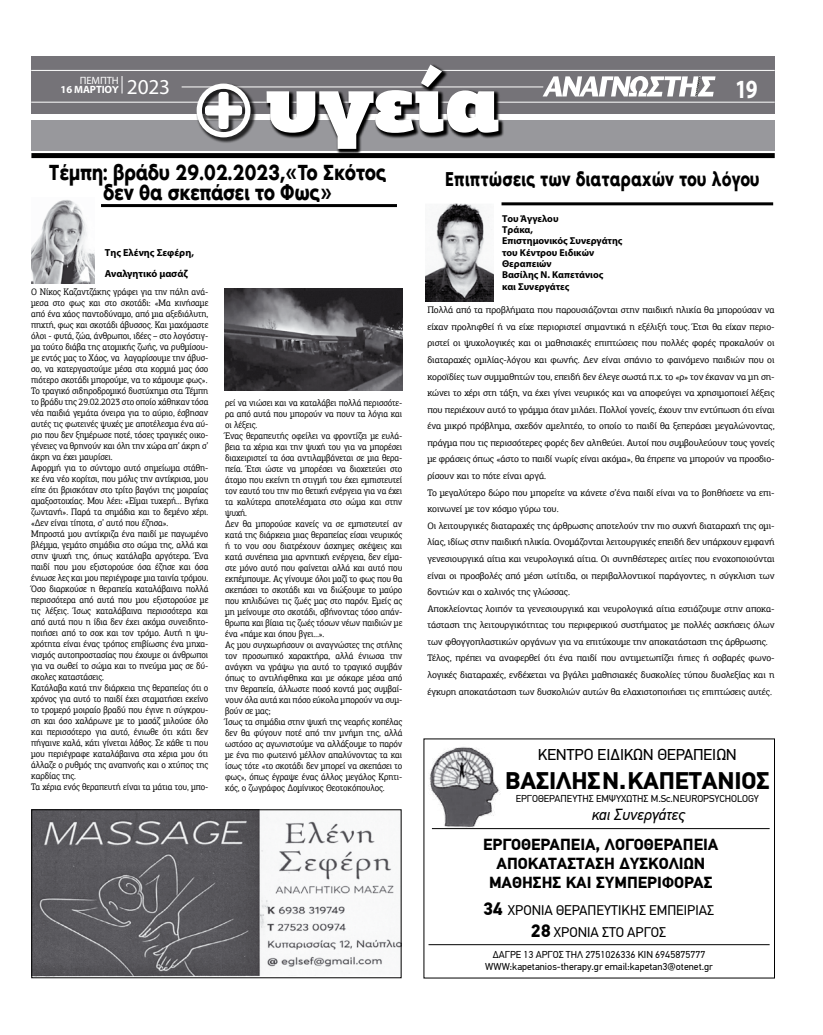
<style>
.page{position:relative;width:823px;height:1035px;background:#fff}
.page>*{position:absolute;margin:0;border:0;box-sizing:border-box;transform-origin:0 0}
.t1{font:900 81.3px "PF Agora Slab Pro";letter-spacing:-.02em;color:#fff}
.t2{font:700 26.3px "Myriad Pro";color:#fff;scale:.81 1}
.t3{font:700 24px "PF Din Text Pro";letter-spacing:-.005em;color:#000}
.t4{font:600 22.6px/20px "Noir Pro";letter-spacing:-.02em;color:#000;text-align:center;scale:.83 1}
.t5{font:600 20.7px "Noir Pro";letter-spacing:-.01em;color:#000;scale:.79 1}
.t6{font:700 16px/19.2px "PF Din Text Pro";color:#000;text-align:center}
.t7{font:16px "PF Din Display Pro";color:#000}
.t8{font:italic 16px "PF Din Text Pro";color:#000}
.t9{font:14px/21.6px "PF Din Text Pro";color:#000;text-align:center}
.t10{font:700 10.6px/9.4px "Myriad Pro";letter-spacing:-.01em;color:#fff}
.t11{font:700 10.2px/20.4px "Myriad Pro";color:#000}
.t12{font:10px/12px "PF Din Text Pro";color:#000;text-align:center}
.t13{font:700 10px/11.4px "Myriad Pro";color:#000}
.t14{font:9.5px/11px "PF Agora Slab Pro";letter-spacing:-.01em;color:#000;scale:.92 1}
.t15{font:9.5px/16.6px "PF Agora Slab Pro";letter-spacing:-.01em;color:#000}
.s1{font-weight:400}
.s2{font-weight:400;font-size:21.3px}
.s3{font-weight:700;font-size:18px}
</style>
<div class="page">
<div style="left:31px;top:120px;width:743px;height:31px;background:#98989c"></div>
<div style="left:31px;top:153px;width:743px;height:5px;background:#000"></div>
<div style="left:31px;top:57px;width:743px;height:57px;background:#757378"></div>
<hr style="left:31px;top:70px;width:743px;height:1px;background:#fff">
<hr style="left:31px;top:102px;width:743px;height:1px;background:#fff">
<svg style="left:542px;top:76px;width:173px;height:20px"></svg>
<hr style="left:181px;top:86px;width:362px;height:1px;background:#fff">
<svg style="left:121px;top:76px;width:1px;height:17px"></svg>
<svg style="left:266px;top:64px;width:238px;height:90px"></svg>
<div style="left:195px;top:83px;width:61px;height:60px;background:#000;opacity:.75"></div>
<svg style="left:196px;top:84px;width:54px;height:53px"></svg>
<img style="left:429px;top:747px;width:72px;height:80px">
<hr style="left:431px;top:828px;width:338px;height:1px;background:#000">
<hr style="left:428px;top:944px;width:341px;height:1px;background:#000">
<img style="left:425px;top:203px;width:68px;height:98px">
<hr style="left:101px;top:204px;width:296px;height:3px;background:#000">
<hr style="left:501px;top:202px;width:271px;height:3px;background:#000">
<img style="left:33px;top:811px;width:366px;height:165px">
<div style="left:31px;top:809px;width:370px;height:169px;border:1px solid #000"></div>
<img style="left:31px;top:200px;width:63px;height:83px">
<img style="left:225px;top:288px;width:177px;height:102px">
<h1 class="t1" style="left:264px;top:48px;width:238px">υγεία</h1>
<p class="t10" style="left:61px;top:75px;width:111px;text-indent:19px"><span class="s1">ΠΕΜΠΤΗ<br></span>16 ΜΑΡΤΙΟΥ <span class="s2">2023</span></p>
<h2 class="t2" style="left:734px;top:72px;width:29px">19</h2>
<h3 class="t4" style="left:49px;top:161px;width:408px">Τέμπη: βράδυ 29.02.2023,«Το Σκότος δεν θα σκεπάσει το Φως»</h3>
<p class="t11" style="left:105px;top:242px;width:91px">Της Ελένης Σεφέρη,<br>Αναλγητικό μασάζ</p>
<p class="t14" style="left:31px;top:286px;width:194px">Ο Νίκος Καζαντζάκης γράφει για την πάλη ανά&shy;μεσα στο φως και στο σκοτάδι: «Μα κινήσαμε από ένα χάος παντοδύναμο, από μια αξεδιάλυτη, πηχτή, φως και σκοτάδι άβυσσος. Και μαχόμαστε όλοι - φυτά, ζώα, άνθρωποι, ιδέες – στο λογόστιγ&shy;μα τούτο διάβα της ατομικής ζωής, να ρυθμίσου&shy;με εντός μας το Χάος, να λαγαρίσουμε την άβυσ&shy;σο, να κατεργαστούμε μέσα στα κορμιά μας όσο πιότερο σκοτάδι μπορούμε, να το κάμουμε φως».<br>Το τραγικό σιδηροδρομικό δυστύχημα στα Τέμπη το βράδυ της 29.02.2023 στο οποίο χάθηκαν τόσα νέα παιδιά γεμάτα όνειρα για το αύριο, έσβησαν αυτές τις φωτεινές ψυχές με αποτέλεσμα ένα αύ&shy;ριο που δεν ξημέρωσε ποτέ, τόσες τραγικές οικο&shy;γένειες να θρηνούν και όλη την χώρα απ’ άκρη σ’ άκρη να έχει μαυρίσει.<br>Αφορμή για το σύντομο αυτό σημείωμα στάθη&shy;κε ένα νέο κορίτσι, που μόλις την αντίκρισα, μου είπε ότι βρισκόταν στο τρίτο βαγόνι της μοιραίας αμαξοστοιχίας. Μου λέει: «Είμαι τυχερή… Βγήκα ζωντανή». Παρά τα σημάδια και το δεμένο χέρι. «Δεν είναι τίποτα, σ’ αυτό που έζησα».<br>Μπροστά μου αντίκριζα ένα παιδί με παγωμένο βλέμμα, γεμάτο σημάδια στο σώμα της, αλλά και στην ψυχή της, όπως κατάλαβα αργότερα. Ένα παιδί που μου εξιστορούσε όσα έζησε και όσα ένιωσε λες και μου περιέγραφε μια ταινία τρόμου.<br>Όσο διαρκούσε η θεραπεία καταλάβαινα πολλά περισσότερα από αυτά που μου εξιστορούσε με τις λέξεις. Ίσως καταλάβαινα περισσότερα και από αυτά που η ίδια δεν έχει ακόμα συνειδητο&shy;ποιήσει από το σοκ και τον τρόμο. Αυτή η ψυ&shy;χρότητα είναι ένας τρόπος επιβίωσης ένα μηχα&shy;νισμός αυτοπροστασίας που έχουμε οι άνθρωποι για να σωθεί το σώμα και το πνεύμα μας σε δύ&shy;σκολες καταστάσεις.<br>Κατάλαβα κατά την διάρκεια της θεραπείας ότι ο χρόνος για αυτό το παιδί έχει σταματήσει εκείνο το τρομερό μοιραίο βραδύ που έγινε η σύγκρου&shy;ση και όσο χαλάρωνε με το μασάζ μιλούσε όλο και περισσότερο για αυτό, ένιωθε ότι κάτι δεν πήγαινε καλά, κάτι γίνεται λάθος. Σε κάθε τι που μου περιέγραφε καταλάβαινα στα χέρια μου ότι άλλαζε ο ρυθμός της αναπνοής και ο χτύπος της καρδίας της.<br>Τα χέρια ενός θεραπευτή είναι τα μάτια του, μπο-</p>
<p class="t14" style="left:225px;top:397px;width:194px">ρεί να νιώσει και να καταλάβει πολλά περισσότε&shy;ρα από αυτά που μπορούν να πουν τα λόγια και οι λέξεις.<br>Ένας θεραπευτής οφείλει να φροντίζει με ευλά&shy;βεια τα χέρια και την ψυχή του για να μπορέσει διαχειριστεί τα όσα αντιλαμβάνεται σε μια θερα&shy;πεία. Έτσι ώστε να μπορέσει να διοχετεύει στο άτομο που εκείνη τη στιγμή του έχει εμπιστευτεί τον εαυτό του την πιο θετική ενέργεια για να έχει τα καλύτερα αποτελέσματα στο σώμα και στην ψυχή.<br>Δεν θα μπορούσε κανείς να σε εμπιστευτεί αν κατά της διάρκεια μιας θεραπείας είσαι νευρικός ή το νου σου διατρέχουν άσχημες σκέψεις και κατά συνέπεια μια αρνητική ενέργεια, δεν είμα&shy;στε μόνο αυτό που φαίνεται αλλά και αυτό που εκπέμπουμε. Ας γίνουμε όλοι μαζί το φως που θα σκεπάσει το σκοτάδι και να διώξουμε το μαύρο που κηλιδώνει τις ζωές μας στο παρόν. Εμείς ας μη μείνουμε στο σκοτάδι, σβήνοντας τόσο απάν&shy;θρωπα και βίαια τις ζωές τόσων νέων παιδιών με ένα «πάμε και όπου βγει…».<br>Ας μου συγχωρήσουν οι αναγνώστες της στήλης τον προσωπικό χαρακτήρα, αλλά ένιωσα την ανάγκη να γράψω για αυτό το τραγικό συμβάν όπως το αντιλήφθηκα και με σόκαρε μέσα από την θεραπεία, άλλωστε ποσό κοντά μας συμβαί&shy;νουν όλα αυτά και πόσο εύκολα μπορούν να συμ&shy;βούν σε μας;<br>Ίσως τα σημάδια στην ψυχή της νεαρής κοπέλας δεν θα φύγουν ποτέ από την μνήμη της, αλλά ωστόσο ας αγωνιστούμε να αλλάξουμε το παρόν με ένα πιο φωτεινό μέλλον απαλύνοντας τα και ίσως τότε «το σκοτάδι δεν μπορεί να σκεπάσει το φως», όπως έγραψε ένας άλλος μεγάλος Κρητι&shy;κός, ο ζωγράφος Δομίνικος Θεοτοκόπουλος.</p>
<h3 class="t5" style="left:445px;top:163px;width:399px">Επιπτώσεις των διαταραχών του λόγου</h3>
<p class="t13" style="left:501px;top:212px;width:122px">Του Άγγελου<br>Τράκα,<br>Επιστημονικός Συνεργάτης του Κέντρου Ειδικών<br>Θεραπειών<br>Βασίλης Ν. Καπετάνιος<br>και Συνεργάτες</p>
<p class="t15" style="left:427px;top:302px;width:348px">Πολλά από τα προβλήματα που παρουσιάζονται στην παιδική ηλικία θα μπορούσαν να είχαν προληφθεί ή να είχε περιοριστεί σημαντικά η εξέλιξή τους. Έτσι θα είχαν περιο&shy;ριστεί οι ψυχολογικές και οι μαθησιακές επιπτώσεις που πολλές φορές προκαλούν οι διαταραχές ομιλίας-λόγου και φωνής. Δεν είναι σπάνιο το φαινόμενο παιδιών που οι κοροϊδίες των συμμαθητών του, επειδή δεν έλεγε σωστά π.χ. το «ρ» τον έκαναν να μη ση&shy;κώνει το χέρι στη τάξη, να έχει γίνει νευρικός και να αποφεύγει να χρησιμοποιεί λέξεις που περιέχουν αυτό το γράμμα όταν μιλάει. Πολλοί γονείς, έχουν την εντύπωση ότι είναι ένα μικρό πρόβλημα, σχεδόν αμελητέο, το οποίο το παιδί θα ξεπεράσει μεγαλώνοντας, πράγμα που τις περισσότερες φορές δεν αληθεύει. Αυτοί που συμβουλεύουν τους γονείς με φράσεις όπως «άστο το παιδί νωρίς είναι ακόμα», θα έπρεπε να μπορούν να προσδιο&shy;ρίσουν και το πότε είναι αργά.<br>Το μεγαλύτερο δώρο που μπορείτε να κάνετε σ’ένα παιδί είναι να το βοηθήσετε να επι&shy;κοινωνεί με τον κόσμο γύρω του.<br>Οι λειτουργικές διαταραχές της άρθρωσης αποτελούν την πιο συχνή διαταραχή της ομι&shy;λίας, ιδίως στην παιδική ηλικία. Ονομάζονται λειτουργικές επειδή δεν υπάρχουν εμφανή γενεσιουργικά αίτια και νευρολογικά αίτια. Οι συνηθέστερες αιτίες που ενοχοποιούνται είναι οι προσβολές από μέση ωτίτιδα, οι περιβαλλοντικοί παράγοντες, η σύγκλιση των δοντιών και ο χαλινός της γλώσσας.<br>Αποκλείοντας λοιπόν τα γενεσιουργικά και νευρολογικά αίτια εστιάζουμε στην αποκα&shy;τάσταση της λειτουργικότητας του περιφερικού συστήματος με πολλές ασκήσεις όλων των φθογγοπλαστικών οργάνων για να επιτύχουμε την αποκατάσταση της άρθρωσης.<br>Τέλος, πρέπει να αναφερθεί ότι ένα παιδί που αντιμετωπίζει ήπιες ή σοβαρές φωνο&shy;λογικές διαταραχές, ενδέχεται να βγάλει μαθησιακές δυσκολίες τύπου δυσλεξίας και η έγκυρη αποκατάσταση των δυσκολιών αυτών θα ελαχιστοποιήσει τις επιπτώσεις αυτές.</p>
<h3 class="t7" style="left:538px;top:745px;width:200px">ΚΕΝΤΡΟ ΕΙΔΙΚΩΝ ΘΕΡΑΠΕΙΩΝ</h3>
<h3 class="t3" style="left:505px;top:766px;width:266px">ΒΑΣΙΛΗΣ Ν. ΚΑΠΕΤΑΝΙΟΣ</h3>
<p class="t12" style="left:515px;top:792px;width:245px">ΕΡΓΟΘΕΡΑΠΕΥΤΗΣ ΕΜΨΥΧΩΤΗΣ M.Sc.NEUROPSYCHOLOGY</p>
<h3 class="t8" style="left:591px;top:805px;width:94px">και Συνεργάτες</h3>
<h3 class="t6" style="left:483px;top:835px;width:236px">ΕΡΓΟΘΕΡΑΠΕΙΑ, ΛΟΓΟΘΕΡΑΠΕΙΑ<br>ΑΠΟΚΑΤΑΣΤΑΣΗ ΔΥΣΚΟΛΙΩΝ<br>ΜΑΘΗΣΗΣ ΚΑΙ ΣΥΜΠΕΡΙΦΟΡΑΣ</h3>
<h3 class="t9" style="left:483px;top:899px;width:232px"><span class="s3">34</span> ΧΡΟΝΙΑ ΘΕΡΑΠΕΥΤΙΚΗΣ ΕΜΠΕΙΡΙΑΣ<br><span class="s3">28</span> ΧΡΟΝΙΑ ΣΤΟ ΑΡΓΟΣ</h3>
<p class="t12" style="left:485px;top:948px;width:229px">ΔΑΓΡΕ 13 ΑΡΓΟΣ ΤΗΛ 2751026336 ΚΙΝ 6945875777<br>WWW:kapetanios-therapy.gr email:kapetan3@otenet.gr</p>
</div>
